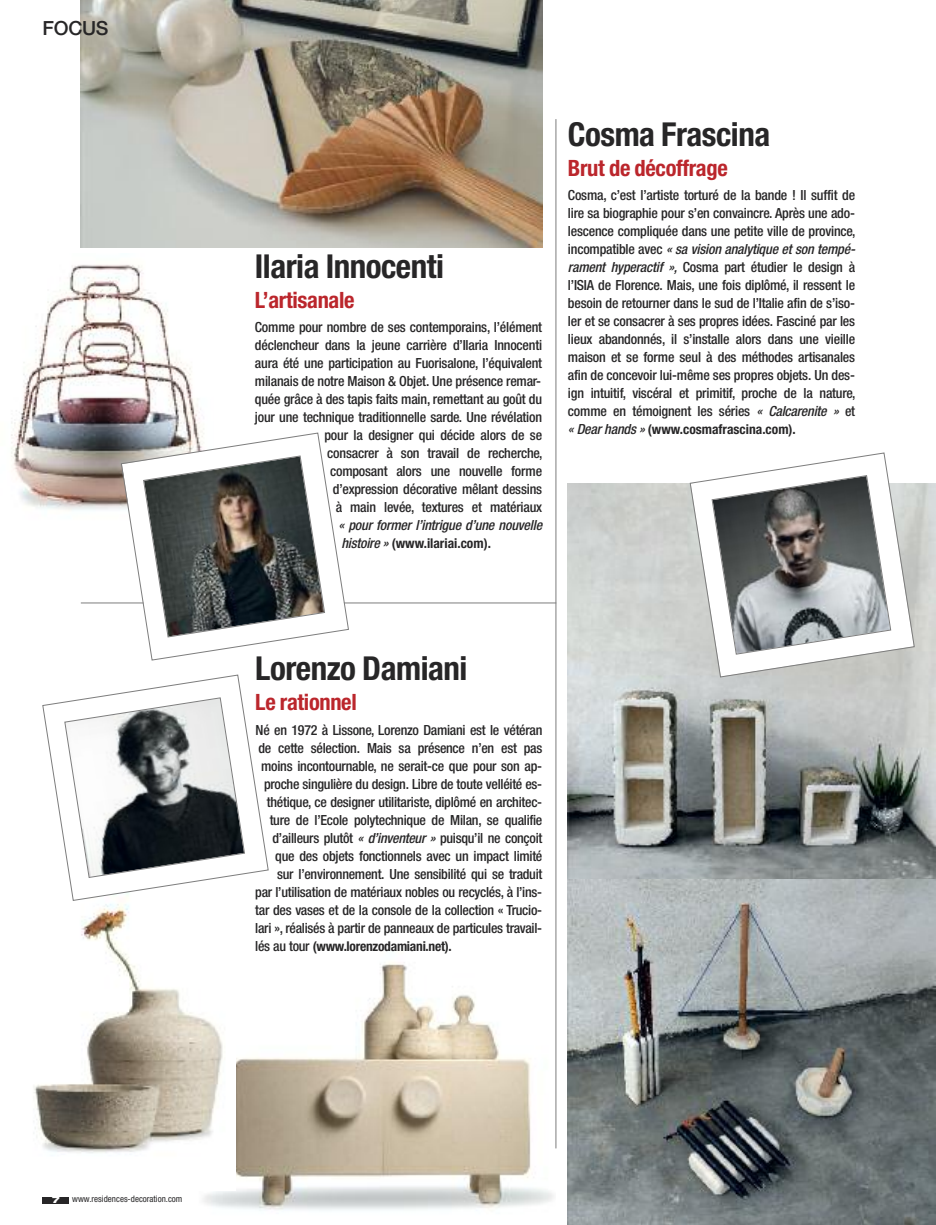
<style>
.page{position:relative;width:936px;height:1225px;background:#fff}
.page>*{position:absolute;margin:0;border:0;box-sizing:border-box;transform-origin:0 0}
.t1{font:700 condensed 33px "Helvetica Neue LT Std";letter-spacing:-.015em;color:#272627}
.t2{font:700 condensed 22.5px "Helvetica Neue LT Std";letter-spacing:-.015em;color:#bb262c}
.t3{font:500 19.5px "Helvetica Neue LT Std";letter-spacing:-.015em;color:#272627}
.t4{font:500 condensed 13.95px/18px "Helvetica Neue LT Std";letter-spacing:-.015em;color:#272627;text-align:right}
.t5{font:italic 500 condensed 13.95px "Helvetica Neue LT Std";letter-spacing:-.015em;color:#272627}
.t6{font:700 condensed 13.5px "Helvetica Neue LT Std";color:#272627}
.t7{font:700 condensed 13.5px "Helvetica Neue LT Std";letter-spacing:-.02em;color:#272627}
.t8{font:condensed 9px "Helvetica Neue LT Std";color:#272627}
.t9{font:800 expanded 9px "Helvetica Neue LT Std";color:#fff}
.s1{font-weight:500;font-style:italic;font-size:13.95px}
.s2{font-style:italic}
.s3{font-weight:500;font-size:13.95px}
</style>
<div class="page">
<img style="left:81px;top:0;width:461px;height:248px">
<img style="left:11px;top:264px;width:193px;height:246px">
<img style="left:203px;top:962px;width:353px;height:249px">
<div style="left:0;top:840px;width:236px;height:351px;background:#fff"></div>
<img style="left:33px;top:904px;width:190px;height:249px">
<div style="left:43px;top:1196px;width:26px;height:7px;background:#272627"></div>
<svg style="left:42px;top:674px;width:227px;height:227px"></svg>
<svg style="left:64px;top:697px;width:181px;height:181px"></svg>
<hr style="left:555px;top:119px;width:1px;height:1029px;background:#7d7d7d">
<hr style="left:81px;top:602px;width:475px;height:1px;background:#7d7d7d">
<svg style="left:120px;top:432px;width:229px;height:229px"></svg>
<svg style="left:143px;top:455px;width:182px;height:183px"></svg>
<img style="left:568px;top:484px;width:366px;height:395px">
<img style="left:568px;top:879px;width:366px;height:346px">
<svg style="left:689px;top:452px;width:226px;height:226px"></svg>
<svg style="left:711px;top:475px;width:180px;height:180px"></svg>
<h3 class="t3" style="left:43px;top:21px;width:68px">FOCUS</h3>
<h1 class="t1" style="left:255px;top:255px;width:190px">Ilaria Innocenti</h1>
<h2 class="t2" style="left:255px;top:292px;width:101px">L’artisanale</h2>
<p class="t4" style="left:255px;top:319px;width:289px">Comme pour nombre de ses contemporains, l’élément déclencheur dans la jeune carrière d’Ilaria Innocenti aura été une participation au Fuorisalone, l’équivalent milanais de notre Maison &amp; Objet. Une présence remar&shy;quée grâce à des tapis faits main, remettant au goût du jour une technique traditionnelle sarde. Une révélation pour la designer qui décide alors de se<br>consacrer à son travail de recherche,<br>composant alors une nouvelle forme<br>d’expression décorative mêlant dessins<br>à main levée, textures et matériaux</p>
<p class="t5" style="left:338px;top:520px;width:205px">« pour former l’intrigue d’une nouvelle</p>
<p class="t6" style="left:341px;top:539px;width:151px"><span class="s1">histoire »</span> (www.ilariai.com).</p>
<h1 class="t1" style="left:568px;top:123px;width:204px">Cosma Frascina</h1>
<h2 class="t2" style="left:568px;top:160px;width:161px">Brut de décoffrage</h2>
<p class="t4" style="left:568px;top:187px;width:289px;text-align:left">Cosma, c’est l’artiste torturé de la bande ! Il suffit de lire sa biographie pour s’en convaincre. Après une ado&shy;lescence compliquée dans une petite ville de province, incompatible avec <span class="s2">« sa vision analytique et son tempé&shy;rament hyperactif »,</span> Cosma part étudier le design à l’ISIA de Florence. Mais, une fois diplômé, il ressent le besoin de retourner dans le sud de l’Italie afin de s’iso&shy;ler et se consacrer à ses propres idées. Fasciné par les lieux abandonnés, il s’installe alors dans une vieille maison et se forme seul à des méthodes artisanales afin de concevoir lui-même ses propres objets. Un des&shy;ign intuitif, viscéral et primitif, proche de la nature, comme en témoignent les séries <span class="s2">« Calcarenite »</span> et</p>
<p class="t6" style="left:568px;top:425px;width:229px"><span class="s1">« Dear hands »</span> (www.cosmafrascina.com).</p>
<h1 class="t1" style="left:255px;top:657px;width:214px">Lorenzo Damiani</h1>
<h2 class="t2" style="left:255px;top:694px;width:103px">Le rationnel</h2>
<p class="t4" style="left:255px;top:721px;width:289px">Né en 1972 à Lissone, Lorenzo Damiani est le vétéran de cette sélection. Mais sa présence n’en est pas moins incontournable, ne serait-ce que pour son ap&shy;proche singulière du design. Libre de toute velléité es&shy;thétique, ce designer utilitariste, diplômé en architec&shy;ture de l’Ecole polytechnique de Milan, se qualifie d’ailleurs plutôt <span class="s2">« d’inventeur »</span> puisqu’il ne conçoit que des objets fonctionnels avec un impact limité<br>sur l’environnement. Une sensibilité qui se traduit<br>par l’utilisation de matériaux nobles ou recyclés, à l’ins&shy;tar des vases et de la console de la collection « Trucio&shy;lari », réalisés à partir de panneaux de particules travail-</p>
<p class="t7" style="left:255px;top:941px;width:198px"><span class="s3">lés au tour</span> (www.lorenzodamiani.net).</p>
<p class="t9" style="left:52px;top:1196px;width:9px">7</p>
<p class="t8" style="left:72px;top:1195px;width:112px">www.residences-decoration.com</p>
</div>
